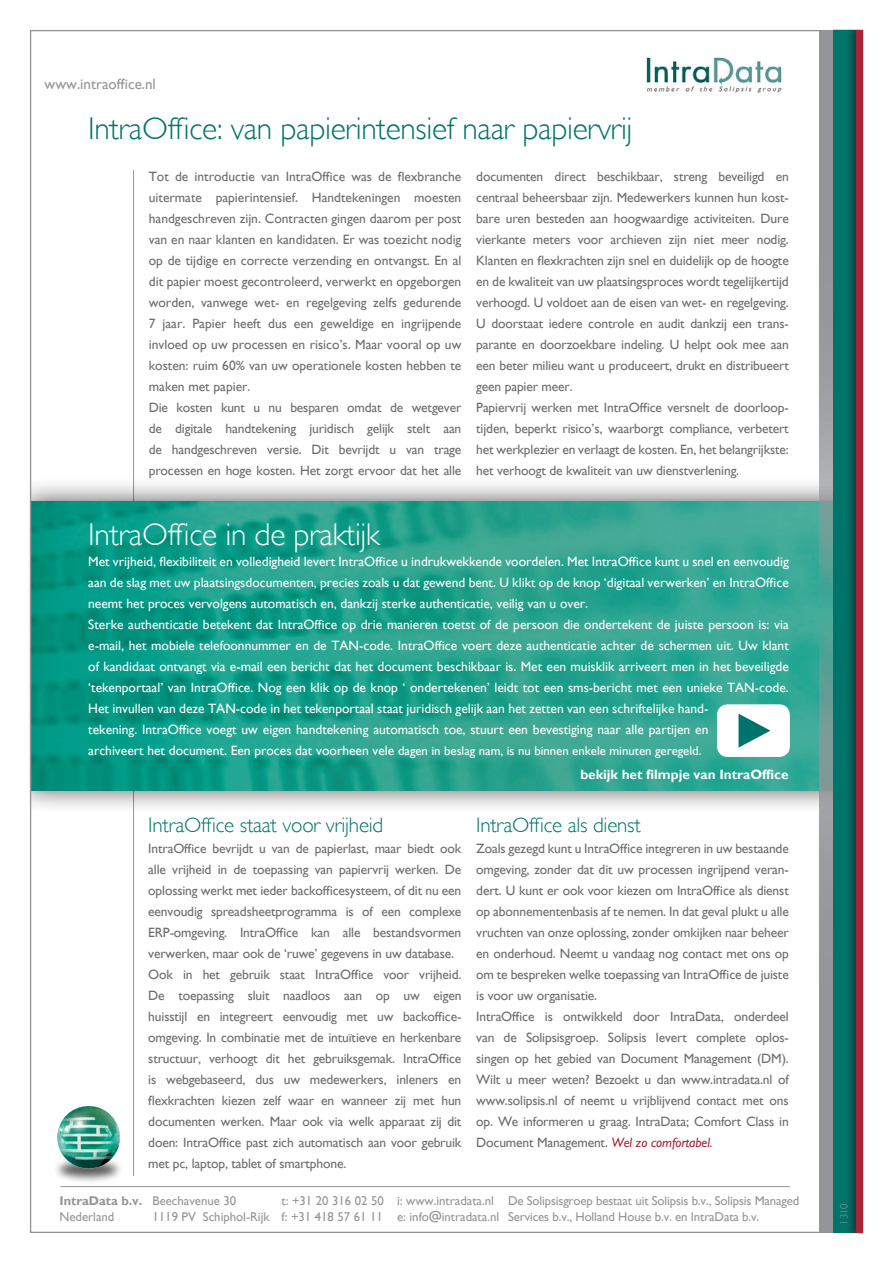
<style>
.page{position:relative;width:893px;height:1263px;background:#fff}
.page>*{position:absolute;margin:0;border:0;box-sizing:border-box;transform-origin:0 0}
.subkop{font:300 31.5px "Gill Sans";letter-spacing:-.01em;color:#00736a}
.subkop-2{font:300 31.5px "Gill Sans";letter-spacing:-.01em;color:#fff}
.subkop-3{font:300 21px "Gill Sans";letter-spacing:-.01em;color:#00736a}
.t1{font:15px "Gill Sans";color:#939598}
.vet9_14{font:13.5px/21px "Gill Sans";letter-spacing:-.01em;color:#6c6d70;text-align:justify}
.vet9_14-2{font:13.5px/21px "Gill Sans";color:#fff;text-align:justify}
.vet9_14-3{font:700 13.5px "Gill Sans";color:#fff}
.t2{font:12.75px "Gill Sans";letter-spacing:-.01em;color:#939598}
.vet9_14-4{font:12.75px "Gill Sans";color:#fff}
.t3{font:700 12.75px "Gill Sans";color:#939598}
.t4{font:300 10.5px "Gill Sans";color:#939598}
.s1{font-size:13.5px}
.s2{font-style:italic;color:#a82539}
.s3{font-weight:400}
</style>
<div class="page">
<hr style="left:133px;top:170px;width:1px;height:1006px;background:#939598">
<div style="left:6px;top:477px;width:881px;height:337px;background:#231f20;opacity:.75"></div>
<svg style="left:33px;top:501px;width:786px;height:289px;background:#20a08c"></svg>
<svg style="left:819px;top:33px;width:14px;height:1197px;background:#8a9a9a"></svg>
<img style="left:646px;top:57px;width:136px;height:36px">
<hr style="left:61px;top:1186px;width:729px;height:1px;background:#939598">
<div style="left:833px;top:30px;width:30px;height:1203px;background:#00736a"></div>
<div style="left:845px;top:23px;width:22px;height:1217px;background:#231f20;opacity:.75"></div>
<div style="left:856px;top:30px;width:7px;height:1203px;background:#a82539"></div>
<div style="left:1px;top:1px;width:28px;height:1261px;background:#fff"></div>
<div style="left:864px;top:1px;width:28px;height:1261px;background:#fff"></div>
<div style="left:863px;top:0;width:30px;height:1263px;border:2px solid #fff"></div>
<div style="left:1px;top:1234px;width:891px;height:28px;background:#fff"></div>
<div style="left:1px;top:1px;width:891px;height:28px;background:#fff"></div>
<div style="left:53px;top:1155px;width:71px;height:29px;background:#231f20;opacity:.75"></div>
<img style="left:57px;top:1106px;width:63px;height:63px">
<div style="left:719px;top:706px;width:69px;height:49px;background:#fff;border-radius:9px"></div>
<div style="left:717px;top:704px;width:73px;height:53px;border:4px solid #fff;border-radius:9px"></div>
<svg style="left:738px;top:714px;width:32px;height:34px"></svg>
<p class="t1" style="left:45px;top:75px;width:113px">www.intraoffice.nl</p>
<p class="subkop" style="left:88px;top:110px;width:546px">IntraOffice: van papierintensief naar papiervrij</p>
<p class="vet9_14" style="left:149px;top:166px;width:314px">Tot de introductie van IntraOffice was de flexbranche uitermate papierintensief. Handtekeningen moesten handgeschreven zijn. Contracten gingen daarom per post van en naar klanten en kandidaten. Er was toezicht nodig op de tijdige en correcte verzending en ontvangst. En al dit papier moest gecontroleerd, verwerkt en opgeborgen worden, vanwege wet- en regelgeving zelfs gedurende 7 jaar. Papier heeft dus een geweldige en ingrijpende invloed op uw processen en risico’s. Maar vooral op uw kosten: ruim 60% van uw operationele kosten hebben te maken met papier.</p>
<p class="vet9_14" style="left:149px;top:397px;width:314px">Die kosten kunt u nu besparen omdat de wetgever de digitale handtekening juridisch gelijk stelt aan de handgeschreven versie. Dit bevrijdt u van trage processen en hoge kosten. Het zorgt ervoor dat het alle</p>
<p class="vet9_14" style="left:476px;top:166px;width:314px">documenten direct beschikbaar, streng beveiligd en centraal beheersbaar zijn. Medewerkers kunnen hun kost&shy;bare uren besteden aan hoogwaardige activiteiten. Dure vierkante meters voor archieven zijn niet meer nodig.<br>Klanten en flexkrachten zijn snel en duidelijk op de hoogte en de kwaliteit van uw plaatsingsproces wordt tegelijkertijd verhoogd. U voldoet aan de eisen van wet- en regelgeving.<br>U doorstaat iedere controle en audit dankzij een trans&shy;parante en doorzoekbare indeling. U helpt ook mee aan een beter milieu want u produceert, drukt en distribueert geen papier meer.</p>
<p class="vet9_14" style="left:476px;top:397px;width:314px">Papiervrij werken met IntraOffice versnelt de doorloop&shy;tijden, beperkt risico’s, waarborgt compliance, verbetert het werkplezier en verlaagt de kosten. En, het belangrijkste: het verhoogt de kwaliteit van uw dienstverlening.</p>
<p class="subkop-2" style="left:88px;top:516px;width:293px">IntraOffice in de praktijk</p>
<p class="vet9_14-2" style="left:88px;top:550px;width:702px">Met vrijheid, flexibiliteit en volledigheid levert IntraOffice u indrukwekkende voordelen. Met IntraOffice kunt u snel en eenvoudig aan de slag met uw plaatsingsdocumenten, precies zoals u dat gewend bent. U klikt op de knop ‘digitaal verwerken’ en IntraOffice neemt het proces vervolgens automatisch en, dankzij sterke authenticatie, veilig van u over.</p>
<p class="vet9_14-2" style="left:88px;top:613px;width:702px;text-align:left">Sterke authenticatie betekent dat IntraOffice op drie manieren toetst of de persoon die ondertekent de juiste persoon is: via e-mail, het mobiele telefoonnummer en de TAN-code. IntraOffice voert deze authenticatie achter de schermen uit. Uw klant of kandidaat ontvangt via e-mail een bericht dat het document beschikbaar is. Met een muisklik arriveert men in het beveiligde ‘tekenportaal’ van IntraOffice. Nog een klik op de knop ‘ ondertekenen’ leidt tot een sms-bericht met een unieke TAN-code.<br>Het invullen van deze TAN-code in het tekenportaal staat juridisch gelijk aan het zetten van een schriftelijke hand-<br>tekening. IntraOffice voegt uw eigen handtekening automatisch toe, stuurt een bevestiging naar alle partijen en</p>
<p class="vet9_14-4" style="left:88px;top:743px;width:615px"><span class="s1">archiveert het document. Een proces dat voorheen vele</span> dagen in beslag nam, is nu binnen enkele minuten geregeld.</p>
<p class="vet9_14-3" style="left:580px;top:766px;width:210px">bekijk het filmpje van IntraOffice</p>
<p class="subkop-3" style="left:148px;top:813px;width:237px">IntraOffice staat voor vrijheid</p>
<p class="vet9_14" style="left:148px;top:838px;width:315px">IntraOffice bevrijdt u van de papierlast, maar biedt ook alle vrijheid in de toepassing van papiervrij werken. De oplossing werkt met ieder backofficesysteem, of dit nu een eenvoudig spreadsheetprogramma is of een complexe ERP-omgeving. IntraOffice kan alle bestandsvormen verwerken, maar ook de ‘ruwe’ gegevens in uw database.</p>
<p class="vet9_14" style="left:148px;top:964px;width:315px">Ook in het gebruik staat IntraOffice voor vrijheid.<br>De toepassing sluit naadloos aan op uw eigen huisstijl en integreert eenvoudig met uw backoffice&shy;omgeving. In combinatie met de intuïtieve en herkenbare structuur, verhoogt dit het gebruiksgemak. IntraOffice is webgebaseerd, dus uw medewerkers, inleners en flexkrachten kiezen zelf waar en wanneer zij met hun documenten werken. Maar ook via welk apparaat zij dit doen: IntraOffice past zich automatisch aan voor gebruik met pc, laptop, tablet of smartphone.</p>
<p class="subkop-3" style="left:476px;top:813px;width:166px">IntraOffice als dienst</p>
<p class="vet9_14" style="left:476px;top:838px;width:314px">Zoals gezegd kunt u IntraOffice integreren in uw bestaande omgeving, zonder dat dit uw processen ingrijpend veran&shy;dert. U kunt er ook voor kiezen om IntraOffice als dienst op abonnementenbasis af te nemen. In dat geval plukt u alle vruchten van onze oplossing, zonder omkijken naar beheer en onderhoud. Neemt u vandaag nog contact met ons op om te bespreken welke toepassing van IntraOffice de juiste is voor uw organisatie.</p>
<p class="vet9_14" style="left:476px;top:1006px;width:314px">IntraOffice is ontwikkeld door IntraData, onderdeel van de Solipsisgroep. Solipsis levert complete oplos&shy;singen op het gebied van Document Management (DM).<br>Wilt u meer weten? Bezoekt u dan www.intradata.nl of www.solipsis.nl of neemt u vrijblijvend contact met ons op. We informeren u graag. IntraData; Comfort Class in Document Management. <span class="s2">Wel zo comfortabel.</span></p>
<p class="t3" style="left:60px;top:1193px;width:178px">IntraData b.v. <span class="s3">Beechavenue 30</span></p>
<p class="t2" style="left:282px;top:1193px;width:519px">t: +31 20 316 02 50 i: www.intradata.nl De Solipsisgroep bestaat uit Solipsis b.v., Solipsis Managed</p>
<p class="t2" style="left:60px;top:1209px;width:56px">Nederland</p>
<p class="t2" style="left:153px;top:1209px;width:608px">1119 PV Schiphol-Rijk f: +31 418 57 61 11 e: info@intradata.nl Services b.v., Holland House b.v. en IntraData b.v.</p>
<p class="t4" style="left:838px;top:1225px;width:23px;rotate:-90deg">1310</p>
</div>
